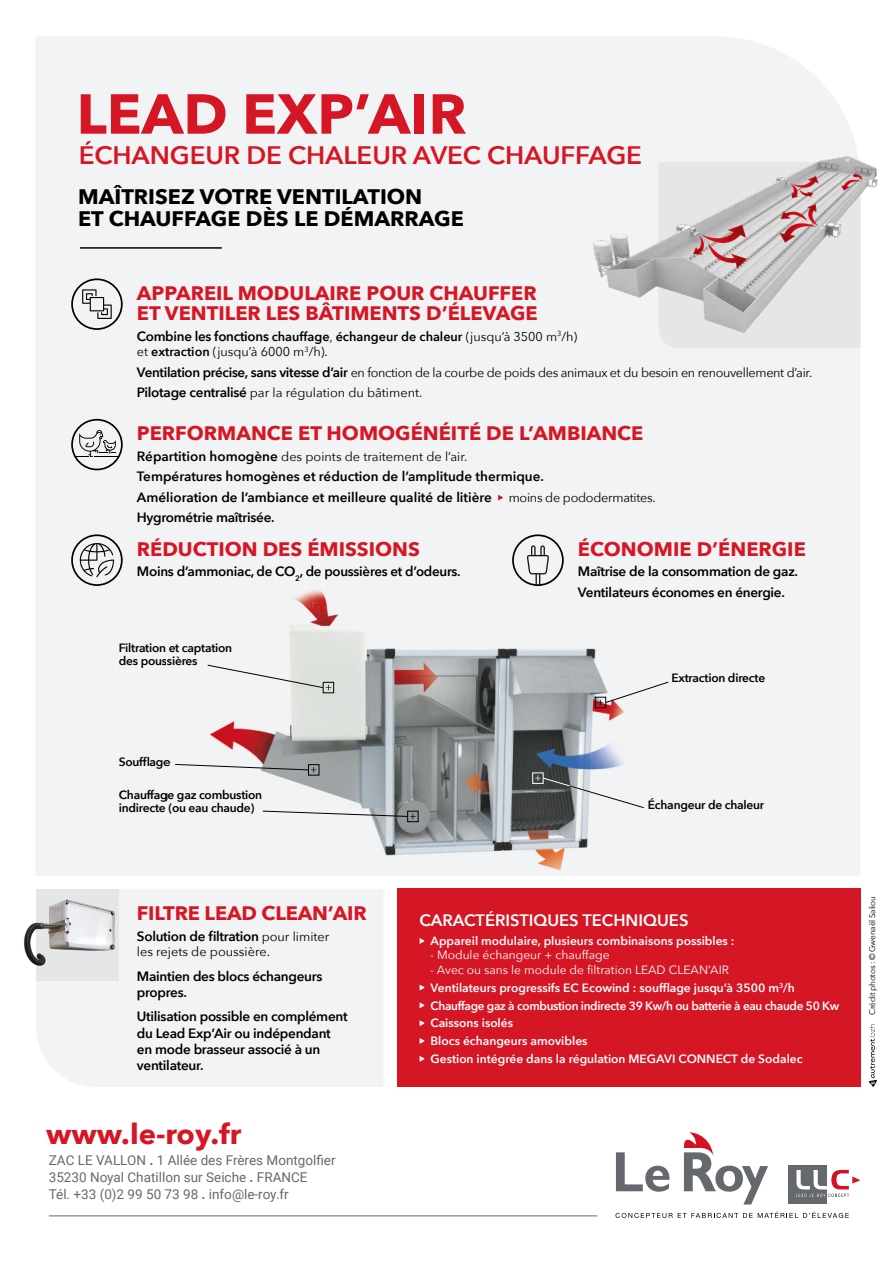
<style>
.page{position:relative;width:893px;height:1263px;background:#fff}
.page>*{position:absolute;margin:0;border:0;box-sizing:border-box;transform-origin:0 0}
.t1{font:700 55.65px "Avenir Next";color:#d51625}
.t2{font:700 28.35px "Avenir Next";color:#d51625}
.t3{font:600 25.2px "Avenir Next";letter-spacing:-.005em;color:#d51625}
.t4{font:700 21px/22.5px "Avenir Next";color:#000}
.t5{font:700 19.5px/20.2px "Avenir Next";color:#d51625}
.t6{font:600 16.5px "Avenir Next";color:#fff}
.t7{font:600 13.5px/16.2px "Avenir Next";letter-spacing:-.02em;color:#000}
.t8{font:600 13.5px/20.4px "Avenir Next";color:#000}
.t9{font:13.5px/17.1px "Roboto";color:#65696e}
.t10{font:12.75px/20.4px "Avenir Next";letter-spacing:-.02em;color:#000}
.t11{font:600 12.75px/15.3px "Avenir Next";color:#000}
.t12{font:12.75px "Avenir Next";color:#000}
.t13{font:600 12px/17.9px "Avenir Next";color:#fff}
.t14{font:600 12px/13.5px "Avenir Next";letter-spacing:-.02em;color:#000}
.t15{font:12px "Avenir Next";color:#fff}
.t16{font:8.25px "Avenir Next";letter-spacing:-.02em;color:#000}
.s1{font-size:13.5px}
.s2{font-weight:400}
.s3{font-weight:600;font-size:13.5px}
.s4{font-weight:400;font-size:12.75px}
.s5{font-weight:700}
</style>
<div class="page">
<div style="left:36px;top:37px;width:824px;height:839px;background:#f2f3f4"></div>
<hr style="left:49px;top:1215px;width:548px;height:1px;background:#65696e">
<div style="left:36px;top:889px;width:347px;height:198px;background:#f2f3f4"></div>
<div style="left:397px;top:889px;width:463px;height:198px;background:#d51625"></div>
<svg style="left:616px;top:1152px;width:53px;height:40px"></svg>
<svg style="left:683px;top:1132px;width:85px;height:72px"></svg>
<svg style="left:615px;top:1211px;width:234px;height:7px"></svg>
<div style="left:788px;top:1165px;width:38px;height:39px;background:#65696e"></div>
<svg style="left:796px;top:1170px;width:64px;height:27px"></svg>
<hr style="left:80px;top:247px;width:142px;height:2px;background:#000">
<svg style="left:420px;top:938px;width:5px;height:6px"></svg>
<svg style="left:420px;top:985px;width:5px;height:5px"></svg>
<svg style="left:420px;top:1002px;width:5px;height:6px"></svg>
<svg style="left:420px;top:1020px;width:5px;height:6px"></svg>
<svg style="left:420px;top:1038px;width:5px;height:6px"></svg>
<svg style="left:420px;top:1056px;width:5px;height:6px"></svg>
<svg style="left:498px;top:495px;width:5px;height:6px"></svg>
<svg style="left:71px;top:419px;width:52px;height:51px"></svg>
<img style="left:168px;top:585px;width:500px;height:291px">
<svg style="left:71px;top:278px;width:52px;height:52px"></svg>
<svg style="left:71px;top:534px;width:52px;height:52px"></svg>
<svg style="left:512px;top:534px;width:52px;height:52px"></svg>
<div style="left:323px;top:682px;width:11px;height:11px;border:1px solid #000"></div>
<div style="left:308px;top:764px;width:11px;height:11px;border:1px solid #000"></div>
<div style="left:407px;top:811px;width:11px;height:11px;border:1px solid #000"></div>
<div style="left:532px;top:773px;width:11px;height:11px;border:1px solid #fff"></div>
<div style="left:595px;top:697px;width:11px;height:11px;border:1px solid #000"></div>
<svg style="left:207px;top:665px;width:124px;height:25px"></svg>
<svg style="left:598px;top:681px;width:71px;height:24px"></svg>
<svg style="left:175px;top:764px;width:141px;height:9px"></svg>
<svg style="left:262px;top:811px;width:154px;height:8px"></svg>
<img style="left:570px;top:115px;width:308px;height:253px">
<svg style="left:868px;top:1024px;width:9px;height:63px"></svg>
<svg style="left:535px;top:775px;width:109px;height:33px"></svg>
<img style="left:23px;top:889px;width:111px;height:106px">
<h1 class="t1" style="left:77px;top:66px;width:391px">LEAD EXP’AIR</h1>
<h3 class="t3" style="left:79px;top:134px;width:565px">ÉCHANGEUR DE CHALEUR AVEC CHAUFFAGE</h3>
<h3 class="t4" style="left:78px;top:185px;width:387px">MAÎTRISEZ VOTRE VENTILATION<br>ET CHAUFFAGE DÈS LE DÉMARRAGE</h3>
<h3 class="t5" style="left:137px;top:283px;width:402px">APPAREIL MODULAIRE POUR CHAUFFER<br>ET VENTILER LES BÂTIMENTS D’ÉLEVAGE</h3>
<p class="t11" style="left:137px;top:328px;width:442px"><span class="s1">Combine les fonctions</span> chauffage<span class="s2">,</span> échangeur de chaleur <span class="s2">(jusqu’à 3500 m</span><sup>3</sup><span class="s2">/h) et</span> extraction <span class="s2">(jusqu’à 6000 m</span><sup>3</sup><span class="s2">/h).</span></p>
<p class="t10" style="left:137px;top:361px;width:677px"><span class="s3">Ventilation précise, sans vitesse d’air</span> en fonction de la courbe de poids des animaux et du besoin en renouvellement d’air.<br><span class="s3">Pilotage centralisé</span> par la régulation du bâtiment.</p>
<h3 class="t5" style="left:137px;top:423px;width:508px">PERFORMANCE ET HOMOGÉNÉITÉ DE L’AMBIANCE</h3>
<p class="t12" style="left:137px;top:446px;width:332px"><span class="s3">Répartition homogène</span> des points de traitement de l’air.</p>
<p class="t8" style="left:137px;top:466px;width:520px">Températures homogènes et réduction de l’amplitude thermique.<br>Amélioration de l’ambiance et meilleure qualité de litière <span class="s4">moins de pododermatites.<br></span>Hygrométrie maîtrisée.</p>
<h3 class="t5" style="left:137px;top:539px;width:285px">RÉDUCTION DES ÉMISSIONS</h3>
<p class="t7" style="left:137px;top:563px;width:325px">Moins d’ammoniac, de CO<sub>2</sub>, de poussières et d’odeurs.</p>
<h3 class="t5" style="left:578px;top:539px;width:229px">ÉCONOMIE D’ÉNERGIE</h3>
<p class="t7" style="left:578px;top:561px;width:222px;line-height:20.4px">Maîtrise de la consommation de gaz.<br>Ventilateurs économes en énergie.</p>
<p class="t14" style="left:119px;top:640px;width:115px">Filtration et captation des poussières</p>
<p class="t14" style="left:119px;top:754px;width:53px">Soufflage</p>
<p class="t14" style="left:119px;top:787px;width:145px">Chauffage gaz combustion indirecte (ou eau chaude)</p>
<p class="t14" style="left:671px;top:671px;width:95px">Extraction directe</p>
<p class="t14" style="left:648px;top:798px;width:118px">Échangeur de chaleur</p>
<h3 class="t5" style="left:137px;top:903px;width:231px">FILTRE LEAD CLEAN’AIR</h3>
<p class="t7" style="left:137px;top:927px;width:194px">Solution de filtration <span class="s4">pour limiter</span></p>
<p class="t12" style="left:137px;top:940px;width:135px">les rejets de poussière.</p>
<p class="t7" style="left:137px;top:967px;width:187px">Maintien des blocs échangeurs propres.</p>
<p class="t7" style="left:137px;top:1008px;width:212px">Utilisation possible en complément du Lead Exp’Air ou indépendant en mode brasseur associé à un ventilateur.</p>
<h2 class="t2" style="left:46px;top:1110px;width:197px">www.le-roy.fr</h2>
<p class="t9" style="left:49px;top:1151px;width:288px">ZAC LE VALLON <span class="s5">.</span> 1 Allée des Frères Montgolfier<br>35230 Noyal Chatillon sur Seiche <span class="s5">.</span> FRANCE<br>Tél. +33 (0)2 99 50 73 98 <span class="s5">.</span> info@le-roy.fr</p>
<h3 class="t6" style="left:420px;top:906px;width:270px">CARACTÉRISTIQUES TECHNIQUES</h3>
<p class="t13" style="left:431px;top:932px;width:305px">Appareil modulaire, plusieurs combinaisons possibles :</p>
<p class="t15" style="left:430px;top:945px;width:181px">- Module échangeur + chauffage</p>
<p class="t13" style="left:430px;top:960px;width:410px"><span class="s2">- Avec ou sans le module de filtration LEAD CLEAN’AIR<br></span>Ventilateurs progressifs EC Ecowind : soufflage jusqu’à 3500 m<sup>3</sup>/h Chauffage gaz à combustion indirecte 39 Kw/h ou batterie à eau chaude 50 Kw Caissons isolés<br>Blocs échangeurs amovibles<br>Gestion intégrée dans la régulation MEGAVI CONNECT de Sodalec</p>
<p class="t16" style="left:865px;top:1015px;width:121px;rotate:-90deg">Crédit photos : © Gwenaël Saliou</p>
</div>
